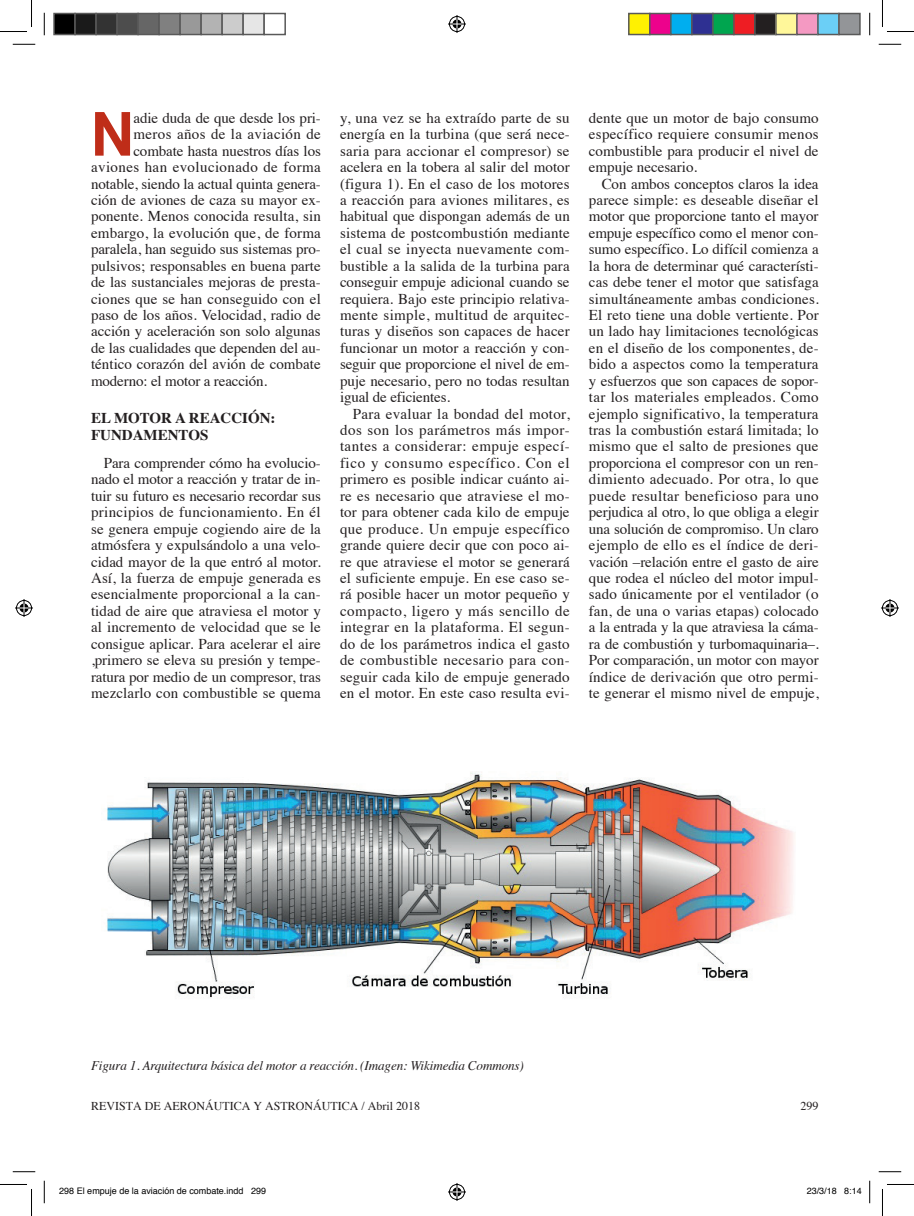
<style>
.page{position:relative;width:914px;height:1216px;background:#fff}
.page>*{position:absolute;margin:0;border:0;box-sizing:border-box;transform-origin:0 0}
.t1{font:700 61.05px "Helvetica Neue";color:#bf2d19;scale:.95 1}
.t2{font:15px/16.5px "Times";color:#231f20;text-align:justify}
.t3{font:15px "Times";letter-spacing:.025em;color:#231f20}
.t4{font:700 15px/16.5px "Times";color:#231f20}
.t5{font:italic 13.2px "Times";letter-spacing:-.01em;color:#231f20}
.t6{font:12px "Times";color:#231f20}
.t7{font:9px "Helvetica";color:#000}
</style>
<div class="page">
<img style="left:107px;top:772px;width:687px;height:227px">
<svg style="left:13px;top:44px;width:22px;height:1px"></svg>
<svg style="left:878px;top:44px;width:23px;height:1px"></svg>
<svg style="left:13px;top:1171px;width:22px;height:1px"></svg>
<svg style="left:878px;top:1171px;width:23px;height:1px"></svg>
<svg style="left:44px;top:13px;width:1px;height:22px"></svg>
<svg style="left:44px;top:1180px;width:1px;height:23px"></svg>
<svg style="left:869px;top:13px;width:1px;height:22px"></svg>
<svg style="left:869px;top:1180px;width:1px;height:23px"></svg>
<svg style="left:0;top:0;width:32px;height:32px"></svg>
<svg style="left:0;top:1184px;width:32px;height:31px"></svg>
<svg style="left:882px;top:0;width:31px;height:32px"></svg>
<svg style="left:882px;top:1184px;width:31px;height:31px"></svg>
<svg style="left:448px;top:15px;width:18px;height:18px"></svg>
<svg style="left:448px;top:1183px;width:18px;height:17px"></svg>
<svg style="left:15px;top:599px;width:18px;height:18px"></svg>
<svg style="left:881px;top:599px;width:17px;height:18px"></svg>
<div style="left:54px;top:14px;width:21px;height:21px;background:#000"></div>
<div style="left:53px;top:13px;width:23px;height:22px;border:2px solid #595959"></div>
<div style="left:75px;top:14px;width:21px;height:21px;background:#1a1a1a"></div>
<div style="left:74px;top:13px;width:23px;height:22px;border:2px solid #595959"></div>
<div style="left:96px;top:14px;width:21px;height:21px;background:#333"></div>
<div style="left:95px;top:13px;width:23px;height:22px;border:2px solid #595959"></div>
<div style="left:117px;top:14px;width:21px;height:21px;background:#4d4d4d"></div>
<div style="left:116px;top:13px;width:23px;height:22px;border:2px solid #595959"></div>
<div style="left:138px;top:14px;width:21px;height:21px;background:#666"></div>
<div style="left:137px;top:13px;width:23px;height:22px;border:2px solid #595959"></div>
<div style="left:159px;top:14px;width:21px;height:21px;background:#808080"></div>
<div style="left:158px;top:13px;width:23px;height:22px;border:2px solid #595959"></div>
<div style="left:180px;top:14px;width:21px;height:21px;background:#999"></div>
<div style="left:179px;top:13px;width:23px;height:22px;border:2px solid #595959"></div>
<div style="left:201px;top:14px;width:21px;height:21px;background:#b3b3b3"></div>
<div style="left:200px;top:13px;width:23px;height:22px;border:2px solid #595959"></div>
<div style="left:222px;top:14px;width:21px;height:21px;background:#ccc"></div>
<div style="left:221px;top:13px;width:23px;height:22px;border:2px solid #595959"></div>
<div style="left:243px;top:14px;width:21px;height:21px;background:#e6e6e6"></div>
<div style="left:242px;top:13px;width:23px;height:22px;border:2px solid #595959"></div>
<div style="left:263px;top:13px;width:23px;height:22px;border:2px solid #595959"></div>
<div style="left:628px;top:14px;width:21px;height:21px;background:#fff101"></div>
<div style="left:628px;top:13px;width:22px;height:22px;border:2px solid #595959"></div>
<div style="left:649px;top:14px;width:21px;height:21px;background:#ed028c"></div>
<div style="left:649px;top:13px;width:22px;height:22px;border:2px solid #595959"></div>
<div style="left:670px;top:14px;width:21px;height:21px;background:#00aeef"></div>
<div style="left:670px;top:13px;width:22px;height:22px;border:2px solid #595959"></div>
<div style="left:691px;top:14px;width:21px;height:21px;background:#2e3092"></div>
<div style="left:691px;top:13px;width:22px;height:22px;border:2px solid #595959"></div>
<div style="left:712px;top:14px;width:21px;height:21px;background:#00a54f"></div>
<div style="left:712px;top:13px;width:22px;height:22px;border:2px solid #595959"></div>
<div style="left:733px;top:14px;width:21px;height:21px;background:#ee1d23"></div>
<div style="left:733px;top:13px;width:22px;height:22px;border:2px solid #595959"></div>
<div style="left:754px;top:14px;width:21px;height:21px;background:#231f20"></div>
<div style="left:754px;top:13px;width:22px;height:22px;border:2px solid #595959"></div>
<div style="left:775px;top:14px;width:21px;height:21px;background:#fff79a"></div>
<div style="left:775px;top:13px;width:22px;height:22px;border:2px solid #595959"></div>
<div style="left:796px;top:14px;width:21px;height:21px;background:#f499c2"></div>
<div style="left:796px;top:13px;width:22px;height:22px;border:2px solid #595959"></div>
<div style="left:817px;top:14px;width:21px;height:21px;background:#6bcff6"></div>
<div style="left:817px;top:13px;width:22px;height:22px;border:2px solid #595959"></div>
<div style="left:838px;top:14px;width:21px;height:21px;background:#939598"></div>
<div style="left:838px;top:13px;width:22px;height:22px;border:2px solid #595959"></div>
<h1 class="t1" style="left:91px;top:86px;width:47px">N</h1>
<p class="t2" style="left:133px;top:108px;width:189px">adie duda de que desde los pri-</p>
<p class="t3" style="left:133px;top:120px;width:189px">meros años de la aviación de</p>
<p class="t2" style="left:133px;top:141px;width:189px">combate hasta nuestros días los</p>
<p class="t3" style="left:91px;top:153px;width:231px">aviones han evolucionado de forma</p>
<p class="t2" style="left:91px;top:174px;width:231px">notable, siendo la actual quinta genera-</p>
<p class="t2" style="left:91px;top:190px;width:231px">ción de aviones de caza su mayor ex-</p>
<p class="t2" style="left:91px;top:207px;width:231px">ponente. Menos conocida resulta, sin</p>
<p class="t2" style="left:91px;top:223px;width:231px">embargo, la evolución que, de forma</p>
<p class="t2" style="left:91px;top:240px;width:231px">paralela, han seguido sus sistemas pro-</p>
<p class="t2" style="left:91px;top:256px;width:231px">pulsivos; responsables en buena parte</p>
<p class="t2" style="left:91px;top:272px;width:231px">de las sustanciales mejoras de presta-</p>
<p class="t2" style="left:91px;top:289px;width:231px">ciones que se han conseguido con el</p>
<p class="t2" style="left:91px;top:305px;width:231px">paso de los años. Velocidad, radio de</p>
<p class="t2" style="left:91px;top:322px;width:231px">acción y aceleración son solo algunas</p>
<p class="t2" style="left:91px;top:338px;width:231px">de las cualidades que dependen del au-</p>
<p class="t2" style="left:91px;top:355px;width:231px">téntico corazón del avión de combate</p>
<p class="t2" style="left:91px;top:371px;width:178px">moderno: el motor a reacción.</p>
<p class="t4" style="left:91px;top:408px;width:186px">EL MOTOR A REACCIÓN:<br>FUNDAMENTOS</p>
<p class="t2" style="left:91px;top:453px;width:231px;text-indent:13px">Para comprender cómo ha evolucio&shy;nado el motor a reacción y tratar de in&shy;tuir su futuro es necesario recordar sus principios de funcionamiento. En él se genera empuje cogiendo aire de la atmósfera y expulsándolo a una velo&shy;cidad mayor de la que entró al motor.<br>Así, la fuerza de empuje generada es esencialmente proporcional a la can&shy;tidad de aire que atraviesa el motor y al incremento de velocidad que se le consigue aplicar. Para acelerar el aire ,primero se eleva su presión y tempe&shy;ratura por medio de un compresor, tras mezclarlo con combustible se quema</p>
<p class="t2" style="left:340px;top:108px;width:231px">y, una vez se ha extraído parte de su energía en la turbina (que será nece&shy;saria para accionar el compresor) se acelera en la tobera al salir del motor (figura 1). En el caso de los motores a reacción para aviones militares, es habitual que dispongan además de un sistema de postcombustión mediante el cual se inyecta nuevamente com&shy;bustible a la salida de la turbina para conseguir empuje adicional cuando se requiera. Bajo este principio relativa&shy;mente simple, multitud de arquitec&shy;turas y diseños son capaces de hacer funcionar un motor a reacción y con&shy;seguir que proporcione el nivel de em&shy;puje necesario, pero no todas resultan igual de eficientes.</p>
<p class="t2" style="left:340px;top:404px;width:231px;text-indent:13px">Para evaluar la bondad del motor, dos son los parámetros más impor&shy;tantes a considerar: empuje especí&shy;fico y consumo específico. Con el primero es posible indicar cuánto ai&shy;re es necesario que atraviese el mo&shy;tor para obtener cada kilo de empuje que produce. Un empuje específico grande quiere decir que con poco ai&shy;re que atraviese el motor se generará el suficiente empuje. En ese caso se&shy;rá posible hacer un motor pequeño y compacto, ligero y más sencillo de integrar en la plataforma. El segun&shy;do de los parámetros indica el gasto de combustible necesario para con&shy;seguir cada kilo de empuje generado en el motor. En este caso resulta evi-</p>
<p class="t2" style="left:589px;top:108px;width:231px">dente que un motor de bajo consumo específico requiere consumir menos combustible para producir el nivel de empuje necesario.</p>
<p class="t2" style="left:589px;top:174px;width:231px;text-indent:13px">Con ambos conceptos claros la idea parece simple: es deseable diseñar el motor que proporcione tanto el mayor empuje específico como el menor con&shy;sumo específico. Lo difícil comienza a la hora de determinar qué característi&shy;cas debe tener el motor que satisfaga simultáneamente ambas condiciones.<br>El reto tiene una doble vertiente. Por un lado hay limitaciones tecnológicas en el diseño de los componentes, de&shy;bido a aspectos como la temperatura y esfuerzos que son capaces de sopor&shy;tar los materiales empleados. Como ejemplo significativo, la temperatura tras la combustión estará limitada; lo mismo que el salto de presiones que proporciona el compresor con un ren&shy;dimiento adecuado. Por otra, lo que puede resultar beneficioso para uno perjudica al otro, lo que obliga a elegir una solución de compromiso. Un claro ejemplo de ello es el índice de deri&shy;vación –relación entre el gasto de aire que rodea el núcleo del motor impul&shy;sado únicamente por el ventilador (o fan, de una o varias etapas) colocado a la entrada y la que atraviesa la cáma&shy;ra de combustión y turbomaquinaria–.<br>Por comparación, un motor con mayor índice de derivación que otro permi&shy;te generar el mismo nivel de empuje,</p>
<p class="t5" style="left:91px;top:1054px;width:434px">Figura 1. Arquitectura básica del motor a reacción. (Imagen: Wikimedia Commons)</p>
<p class="t6" style="left:91px;top:1094px;width:330px">REVISTA DE AERONÁUTICA Y ASTRONÁUTICA / Abril 2018</p>
<p class="t6" style="left:800px;top:1094px;width:19px">299</p>
<p class="t7" style="left:59px;top:1183px;width:208px">298 El empuje de la aviación de combate.indd 299</p>
<p class="t7" style="left:806px;top:1183px;width:57px">23/3/18 8:14</p>
</div>
